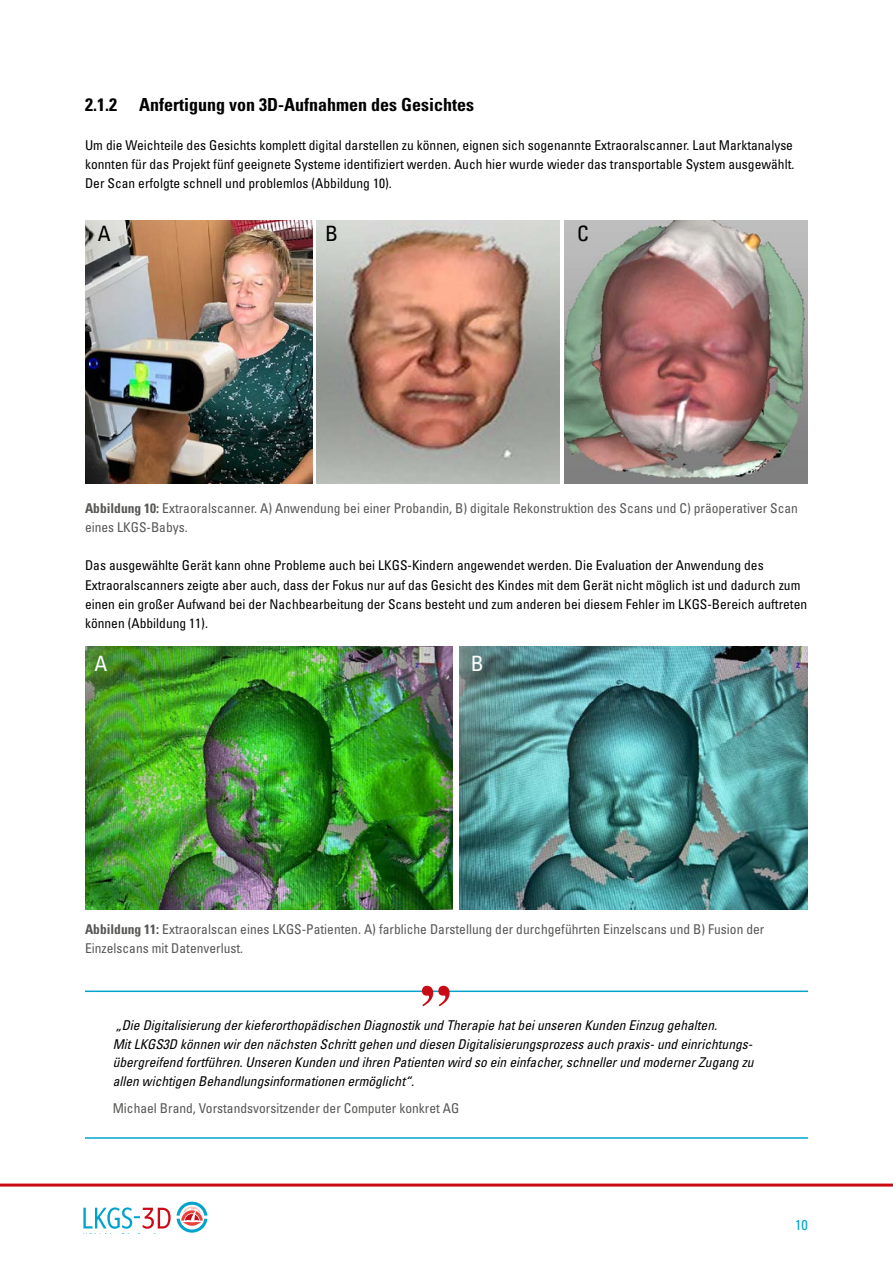
<style>
.page{position:relative;width:893px;height:1263px;background:#fff}
.page>*{position:absolute;margin:0;border:0;box-sizing:border-box;transform-origin:0 0}
.t1{font:700 61.2px "Times";color:#c90b16}
.t2{font:condensed 21.15px "Univers LT Std";color:#000}
.t3{font:condensed 21.15px "Univers LT Std";color:#fff}
.t4{font:700 condensed 18px "Univers LT Std";color:#000}
.t5{font:condensed 14.25px "Univers LT";color:#00a3cb}
.t6{font:condensed 13.5px/19.2px "Univers LT Std";color:#000;text-align:justify}
.t7{font:italic condensed 13.5px/18.8px "Univers LT Std";color:#000}
.t8{font:condensed 13.5px/19.2px "Univers LT Std";color:#575756}
.s1{font-weight:700}
</style>
<div class="page">
<svg style="left:83px;top:1207px;width:88px;height:22px"></svg>
<svg style="left:177px;top:1202px;width:30px;height:31px"></svg>
<hr style="left:0;top:1183px;width:893px;height:3px;background:#c90b16">
<img style="left:85px;top:221px;width:227px;height:262px">
<img style="left:565px;top:221px;width:243px;height:262px">
<img style="left:316px;top:221px;width:244px;height:262px">
<img style="left:85px;top:647px;width:367px;height:262px">
<img style="left:459px;top:647px;width:349px;height:262px">
<hr style="left:85px;top:990px;width:723px;height:2px;background:#00a3cb">
<hr style="left:85px;top:1137px;width:723px;height:2px;background:#00a3cb">
<h3 class="t4" style="left:85px;top:94px;width:390px">2.1.2 Anfertigung von 3D-Aufnahmen des Gesichtes</h3>
<p class="t6" style="left:85px;top:135px;width:711px">Um die Weichteile des Gesichts komplett digital darstellen zu können, eignen sich sogenannte Extraoralscanner. Laut Marktanalyse konnten für das Projekt fünf geeignete Systeme identifiziert werden. Auch hier wurde wieder das transportable System ausgewählt.<br>Der Scan erfolgte schnell und problemlos (Abbildung 10).</p>
<h2 class="t2" style="left:98px;top:220px;width:14px">A</h2>
<h2 class="t2" style="left:325px;top:220px;width:14px">B</h2>
<h2 class="t2" style="left:577px;top:220px;width:13px">C</h2>
<p class="t8" style="left:85px;top:498px;width:714px"><span class="s1">Abbildung 10:</span> Extraoralscanner. A) Anwendung bei einer Probandin, B) digitale Rekonstruktion des Scans und C) präoperativer Scan eines LKGS-Babys.</p>
<p class="t6" style="left:85px;top:556px;width:724px;text-align:left">Das ausgewählte Gerät kann ohne Probleme auch bei LKGS-Kindern angewendet werden. Die Evaluation der Anwendung des Extraoralscanners zeigte aber auch, dass der Fokus nur auf das Gesicht des Kindes mit dem Gerät nicht möglich ist und dadurch zum einen ein großer Aufwand bei der Nachbearbeitung der Scans besteht und zum anderen bei diesem Fehler im LKGS-Bereich auftreten können (Abbildung 11).</p>
<h2 class="t3" style="left:94px;top:650px;width:14px">A</h2>
<h2 class="t3" style="left:471px;top:650px;width:14px">B</h2>
<p class="t8" style="left:85px;top:919px;width:681px"><span class="s1">Abbildung 11:</span> Extraoralscan eines LKGS-Patienten. A) farbliche Darstellung der durchgeführten Einzelscans und B) Fusion der<br>Einzelscans mit Datenverlust.</p>
<h1 class="t1" style="left:420px;top:916px;width:32px">„</h1>
<p class="t7" style="left:113px;top:1015px;width:642px">„Die Digitalisierung der kieferorthopädischen Diagnostik und Therapie hat bei unseren Kunden Einzug gehalten.<br>Mit LKGS3D können wir den nächsten Schritt gehen und diesen Digitalisierungsprozess auch praxis- und einrichtungs&shy;übergreifend fortführen. Unseren Kunden und ihren Patienten wird so ein einfacher, schneller und moderner Zugang zu allen wichtigen Behandlungsinformationen ermöglicht“.</p>
<p class="t8" style="left:113px;top:1099px;width:348px">Michael Brand, Vorstandsvorsitzender der Computer konkret AG</p>
<p class="t5" style="left:795px;top:1216px;width:14px">10</p>
</div>
